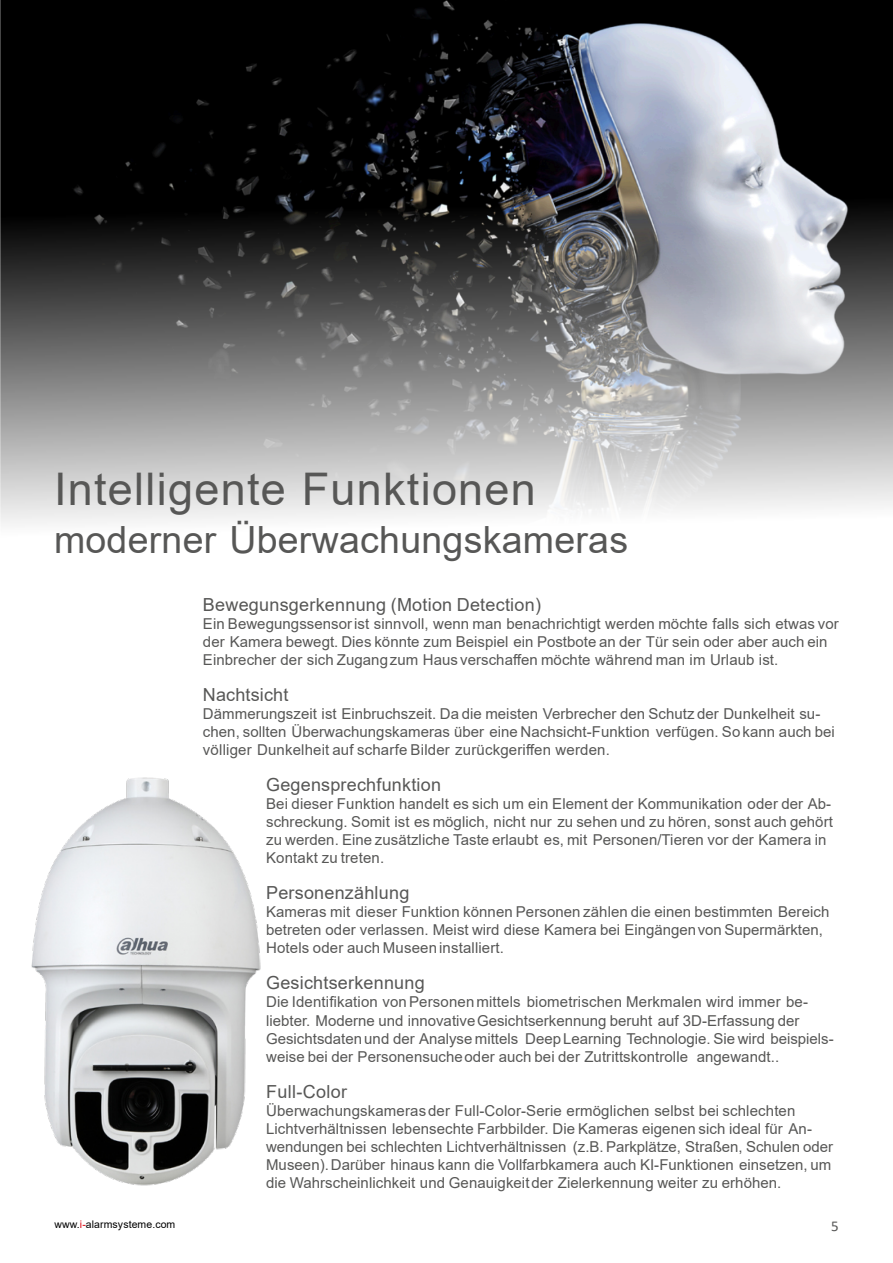
<style>
.page{position:relative;width:893px;height:1263px;background:#fff}
.page>*{position:absolute;margin:0;border:0;box-sizing:border-box;transform-origin:0 0}
.t1{font:45px "Arial";letter-spacing:.03em;color:#575756}
.t2{font:37.5px "Arial";letter-spacing:.005em;color:#575756}
.t3{font:18px "Arial";letter-spacing:.01em;color:#575756}
.t4{font:15px/18px "Arial";letter-spacing:.005em;color:#575756}
.t5{font:15px "Calibri";color:#575756}
.t6{font:10.5px "Arial";letter-spacing:.01em;color:#000}
.s1{color:#db0812}
</style>
<div class="page">
<img style="left:0;top:0;width:893px;height:524px">
<img style="left:31px;top:777px;width:230px;height:409px">
<h1 class="t1" style="left:54px;top:472px;width:483px">Intelligente Funktionen</h1>
<h2 class="t2" style="left:54px;top:525px;width:576px">moderner Überwachungskameras</h2>
<p class="t3" style="left:203px;top:598px;width:340px">Bewegunsgerkennung (Motion Detection)</p>
<p class="t4" style="left:203px;top:616px;width:637px">Ein Bewegungssensor ist sinnvoll, wenn man benachrichtigt werden möchte falls sich etwas vor der Kamera bewegt. Dies könnte zum Beispiel ein Postbote an der Tür sein oder aber auch ein<br>Einbrecher der sich Zugang zum Haus verschaffen möchte während man im Urlaub ist.</p>
<p class="t3" style="left:203px;top:688px;width:87px">Nachtsicht</p>
<p class="t4" style="left:203px;top:706px;width:633px">Dämmerungszeit ist Einbruchszeit. Da die meisten Verbrecher den Schutz der Dunkelheit su&shy;chen, sollten Überwachungskameras über eine Nachsicht-Funktion verfügen. So kann auch bei völliger Dunkelheit auf scharfe Bilder zurückgeriffen werden.</p>
<p class="t3" style="left:266px;top:778px;width:176px">Gegensprechfunktion</p>
<p class="t4" style="left:266px;top:796px;width:568px">Bei dieser Funktion handelt es sich um ein Element der Kommunikation oder der Ab&shy;schreckung. Somit ist es möglich, nicht nur zu sehen und zu hören, sonst auch gehört zu werden. Eine zusätzliche Taste erlaubt es, mit Personen/Tieren vor der Kamera in Kontakt zu treten.</p>
<p class="t3" style="left:266px;top:886px;width:145px">Personenzählung</p>
<p class="t4" style="left:266px;top:904px;width:565px">Kameras mit dieser Funktion können Personen zählen die einen bestimmten Bereich betreten oder verlassen. Meist wird diese Kamera bei Eingängen von Supermärkten,<br>Hotels oder auch Museen installiert.</p>
<p class="t3" style="left:266px;top:976px;width:160px">Gesichtserkennung</p>
<p class="t4" style="left:266px;top:994px;width:569px">Die Identifikation von Personen mittels biometrischen Merkmalen wird immer be&shy;liebter. Moderne und innovative Gesichtserkennung beruht auf 3D-Erfassung der Gesichtsdaten und der Analyse mittels Deep Learning Technologie. Sie wird beispiels&shy;weise bei der Personensuche oder auch bei der Zutrittskontrolle angewandt..</p>
<p class="t3" style="left:266px;top:1084px;width:82px">Full-Color</p>
<p class="t4" style="left:266px;top:1102px;width:569px">Überwachungskameras der Full-Color-Serie ermöglichen selbst bei schlechten Lichtverhältnissen lebensechte Farbbilder. Die Kameras eigenen sich ideal für An&shy;wendungen bei schlechten Lichtverhältnissen (z.B. Parkplätze, Straßen, Schulen oder Museen). Darüber hinaus kann die Vollfarbkamera auch KI-Funktionen einsetzen, um die Wahrscheinlichkeit und Genauigkeit der Zielerkennung weiter zu erhöhen.</p>
<p class="t6" style="left:54px;top:1220px;width:122px">www.<span class="s1">i-</span>alarmsysteme.com</p>
<p class="t5" style="left:831px;top:1220px;width:9px">5</p>
</div>
